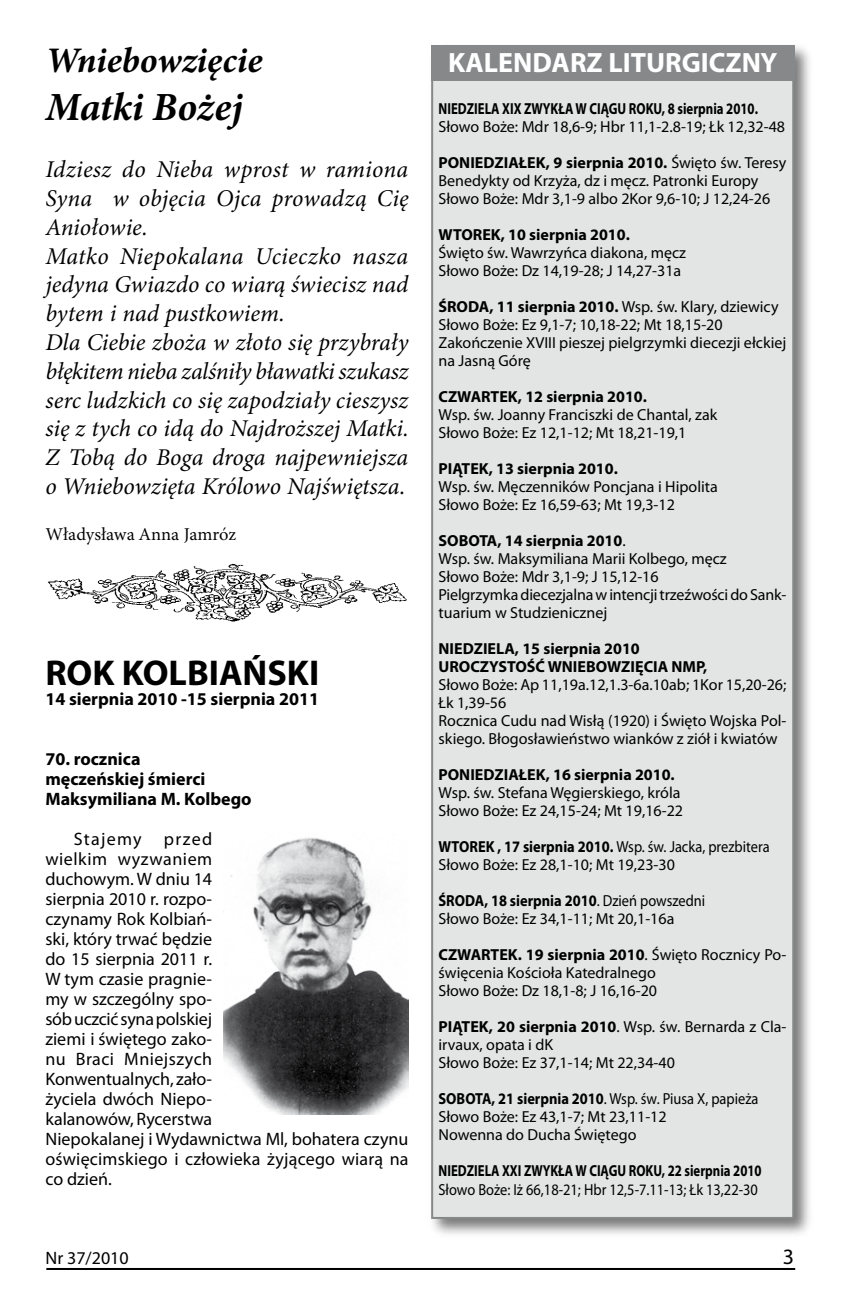
<style>
.page{position:relative;width:851px;height:1304px;background:#fff}
.page>*{position:absolute;margin:0;border:0;box-sizing:border-box;transform-origin:0 0}
.t1{font:italic 700 40px "Minion Pro";letter-spacing:-.005em;color:#000}
.t2{font:italic 700 36px "Minion Pro";color:#000}
.t3{font:700 36px "Myriad Pro";color:#000}
.t4{font:700 28px "Myriad Pro";color:#fff}
.t5{font:italic 24px/28.8px "Minion Pro";letter-spacing:-.005em;color:#000}
.t6{font:18px/20px "Myriad Pro";color:#000}
.t7{font:700 18px/20px "Myriad Pro";color:#000}
.t8{font:18px "Minion Pro";color:#000}
.t9{font:16px/18px "Myriad Pro";color:#000}
.t10{font:16px/18px "Myriad Pro";color:#000;scale:.9 1}
.t11{font:700 16px/18px "Myriad Pro";color:#000}
.t12{font:700 16px "Myriad Pro";color:#000;scale:.8 1}
.s1{font-weight:700}
</style>
<div class="page">
<hr style="left:46px;top:1268px;width:749px;height:2px;background:#000">
<img style="left:47px;top:563px;width:360px;height:58px">
<div style="left:427px;top:42px;width:388px;height:1198px;background:#000;opacity:.53"></div>
<div style="left:432px;top:46px;width:361px;height:1172px;background:#e3e4e4"></div>
<div style="left:431px;top:45px;width:363px;height:36px;background:#878889"></div>
<img style="left:223px;top:837px;width:185px;height:278px">
<h2 class="t2" style="left:45px;top:38px;width:219px">Wniebowzięcie</h2>
<h1 class="t1" style="left:45px;top:83px;width:199px">Matki Bożej</h1>
<p class="t5" style="left:45px;top:156px;width:365px">Idziesz do Nieba wprost w ramiona Syna w objęcia Ojca prowadzą Cię Aniołowie.<br>Matko Niepokalana Ucieczko nasza jedyna Gwiazdo co wiarą świecisz nad bytem i nad pustkowiem.<br>Dla Ciebie zboża w złoto się przybrały błękitem nieba zalśniły bławatki szukasz serc ludzkich co się zapodziały cieszysz się z tych co idą do Najdroższej Matki.<br>Z Tobą do Boga droga najpewniejsza o Wniebowzięta Królowo Najświętsza.</p>
<p class="t8" style="left:45px;top:523px;width:192px">Władysława Anna Jamróz</p>
<h2 class="t3" style="left:45px;top:649px;width:275px">ROK KOLBIAŃSKI</h2>
<p class="t7" style="left:45px;top:688px;width:275px">14 sierpnia 2010 -15 sierpnia 2011</p>
<p class="t7" style="left:45px;top:748px;width:208px">70. rocznica<br>męczeńskiej śmierci<br>Maksymiliana M. Kolbego</p>
<p class="t6" style="left:45px;top:828px;width:364px;text-indent:28px">Stajemy przed<br>wielkim wyzwaniem<br>duchowym. W dniu 14<br>sierpnia 2010 r. rozpo-<br>czynamy Rok Kolbiań-<br>ski, który trwać będzie<br>do 15 sierpnia 2011 r.<br>W tym czasie pragnie-<br>my w szczególny spo-<br>sób uczcić syna polskiej<br>ziemi i świętego zako-<br>nu Braci Mniejszych<br>Konwentualnych, zało-<br>życiela dwóch Niepo-<br>kalanowów, Rycerstwa<br>Niepokalanej i Wydawnictwa Ml, bohatera czynu oświęcimskiego i człowieka żyjącego wiarą na co dzień.</p>
<p class="t6" style="left:45px;top:1248px;width:85px">Nr 37/2010</p>
<h3 class="t4" style="left:448px;top:44px;width:331px">KALENDARZ LITURGICZNY</h3>
<p class="t12" style="left:438px;top:98px;width:401px">NIEDZIELA XIX ZWYKŁA W CIĄGU ROKU, 8 sierpnia 2010.</p>
<p class="t9" style="left:438px;top:117px;width:348px">Słowo Boże: Mdr 18,6-9; Hbr 11,1-2.8-19; Łk 12,32-48</p>
<p class="t9" style="left:438px;top:153px;width:349px"><span class="s1">PONIEDZIAŁEK, 9 sierpnia 2010.</span> Święto św. Teresy<br>Benedykty od Krzyża, dz i męcz. Patronki Europy<br>Słowo Boże: Mdr 3,1-9 albo 2Kor 9,6-10; J 12,24-26</p>
<p class="t11" style="left:438px;top:225px;width:193px">WTOREK, 10 sierpnia 2010.</p>
<p class="t9" style="left:438px;top:243px;width:249px">Święto św. Wawrzyńca diakona, męcz<br>Słowo Boże: Dz 14,19-28; J 14,27-31a</p>
<p class="t9" style="left:438px;top:297px;width:349px"><span class="s1">ŚRODA, 11 sierpnia 2010.</span> Wsp. św. Klary, dziewicy Słowo Boże: Ez 9,1-7; 10,18-22; Mt 18,15-20<br>Zakończenie XVIII pieszej pielgrzymki diecezji ełckiej na Jasną Górę</p>
<p class="t11" style="left:438px;top:387px;width:210px">CZWARTEK, 12 sierpnia 2010.</p>
<p class="t9" style="left:438px;top:405px;width:280px">Wsp. św. Joanny Franciszki de Chantal, zak<br>Słowo Boże: Ez 12,1-12; Mt 18,21-19,1</p>
<p class="t11" style="left:438px;top:459px;width:181px">PIĄTEK, 13 sierpnia 2010.</p>
<p class="t9" style="left:438px;top:477px;width:281px">Wsp. św. Męczenników Poncjana i Hipolita<br>Słowo Boże: Ez 16,59-63; Mt 19,3-12</p>
<p class="t9" style="left:438px;top:531px;width:349px"><span class="s1">SOBOTA, 14 sierpnia 2010</span>.<br>Wsp. św. Maksymiliana Marii Kolbego, męcz<br>Słowo Boże: Mdr 3,1-9; J 15,12-16<br>Pielgrzymka diecezjalna w intencji trzeźwości do Sank&shy;tuarium w Studzienicznej</p>
<p class="t11" style="left:438px;top:639px;width:270px">NIEDZIELA, 15 sierpnia 2010<br>UROCZYSTOŚĆ WNIEBOWZIĘCIA NMP,</p>
<p class="t9" style="left:438px;top:675px;width:349px">Słowo Boże: Ap 11,19a.12,1.3-6a.10ab; 1Kor 15,20-26; Łk 1,39-56<br>Rocznica Cudu nad Wisłą (1920) i Święto Wojska Pol&shy;skiego. Błogosławieństwo wianków z ziół i kwiatów</p>
<p class="t11" style="left:438px;top:765px;width:238px">PONIEDZIAŁEK, 16 sierpnia 2010.</p>
<p class="t9" style="left:438px;top:783px;width:246px">Wsp. św. Stefana Węgierskiego, króla<br>Słowo Boże: Ez 24,15-24; Mt 19,16-22</p>
<p class="t10" style="left:438px;top:837px;width:369px"><span class="s1">WTOREK , 17 sierpnia 2010.</span> Wsp. św. Jacka, prezbitera<br>Słowo Boże: Ez 28,1-10; Mt 19,23-30</p>
<p class="t10" style="left:438px;top:891px;width:298px"><span class="s1">ŚRODA, 18 sierpnia 2010</span>. Dzień powszedni<br>Słowo Boże: Ez 34,1-11; Mt 20,1-16a</p>
<p class="t9" style="left:438px;top:945px;width:349px"><span class="s1">CZWARTEK. 19 sierpnia 2010</span>. Święto Rocznicy Po&shy;święcenia Kościoła Katedralnego<br>Słowo Boże: Dz 18,1-8; J 16,16-20</p>
<p class="t9" style="left:438px;top:1017px;width:349px"><span class="s1">PIĄTEK, 20 sierpnia 2010</span>. Wsp. św. Bernarda z Cla&shy;irvaux, opata i dK<br>Słowo Boże: Ez 37,1-14; Mt 22,34-40</p>
<p class="t10" style="left:438px;top:1089px;width:357px"><span class="s1">SOBOTA, 21 sierpnia 2010</span>. Wsp. św. Piusa X, papieża<br>Słowo Boże: Ez 43,1-7; Mt 23,11-12<br>Nowenna do Ducha Świętego</p>
<p class="t12" style="left:438px;top:1160px;width:405px">NIEDZIELA XXI ZWYKŁA W CIĄGU ROKU, 22 sierpnia 2010</p>
<p class="t10" style="left:438px;top:1180px;width:356px">Słowo Boże: Iż 66,18-21; Hbr 12,5-7.11-13; Łk 13,22-30</p>
</div>
